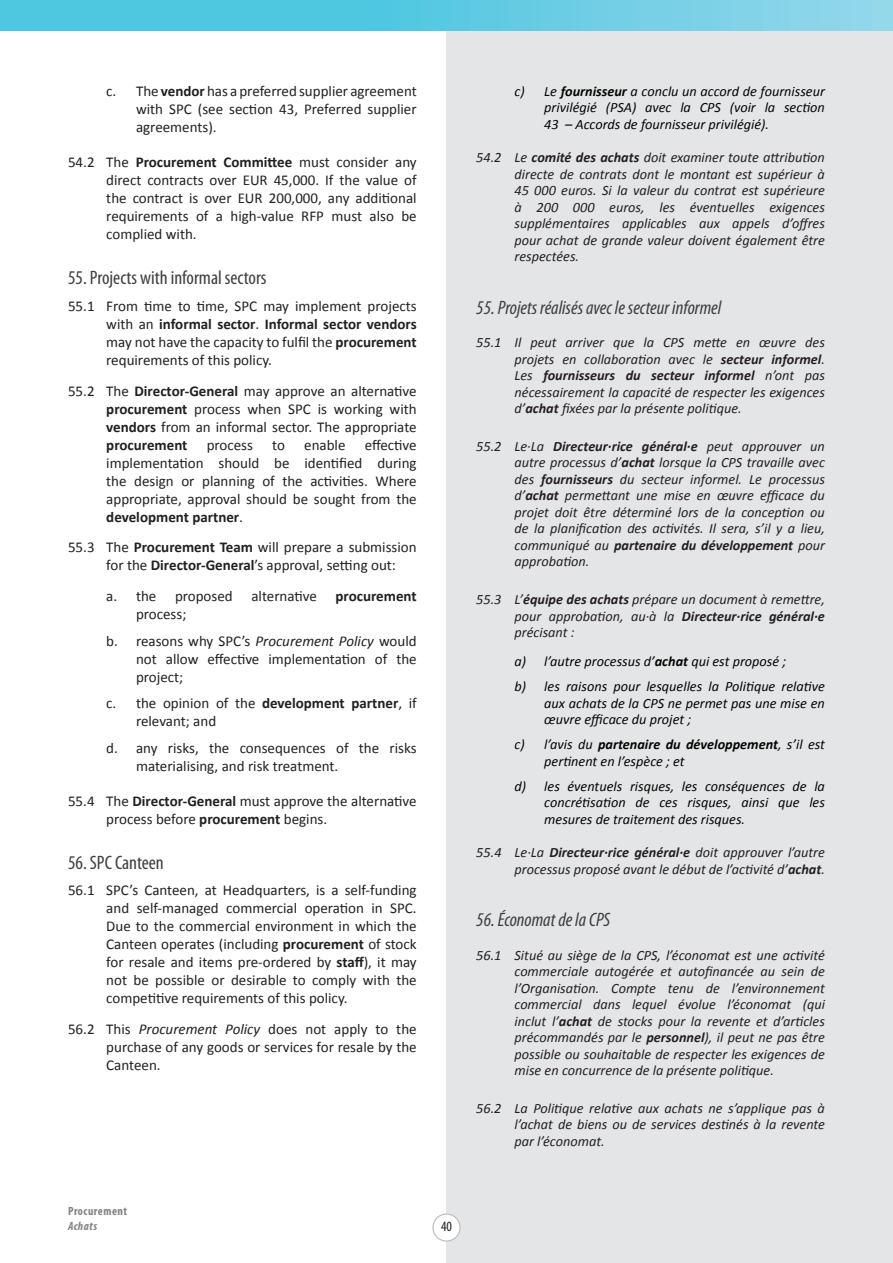
<style>
.page{position:relative;width:893px;height:1263px;background:#fff}
.page>*{position:absolute;margin:0;border:0;box-sizing:border-box;transform-origin:0 0}
.t1{font:italic condensed 19.5px "Myriad Pro";color:#3e3e3f}
.t2{font:condensed 19.5px "Myriad Pro";color:#3e3e3f}
.t3{font:15px/18px "Calibri";color:#231f20;text-align:justify}
.t4{font:italic 14.25px/16.5px "Calibri";color:#231f20;text-align:justify}
.t5{font:italic 14.25px/16.5px "Calibri";color:#040503}
.t6{font:condensed 14.25px "Myriad Pro";color:#231f20}
.t7{font:700 condensed 12px "Myriad Pro";letter-spacing:.04em;color:#808285}
.t8{font:italic 700 condensed 12px "Myriad Pro";letter-spacing:.04em;color:#808285}
.s1{font-weight:700}
.s2{font-style:italic}
</style>
<div class="page">
<div style="left:446px;top:0;width:447px;height:1263px;background:#e4e5e7"></div>
<div style="left:433px;top:1214px;width:27px;height:27px;background:#fff;border-radius:50%"></div>
<div style="left:432px;top:1213px;width:29px;height:28px;border:1px solid #bcbdc0;border-radius:50%"></div>
<img style="left:0;top:0;width:893px;height:30px">
<p class="t3" style="left:136px;top:82px;width:282px;text-indent:-30px">c. The <span class="s1">vendor</span> has a preferred supplier agreement with SPC (see section 43, Preferred supplier agreements).</p>
<p class="t3" style="left:106px;top:153px;width:312px;text-indent:-38px">54.2 The <span class="s1">Procurement Committee</span> must consider any direct contracts over EUR 45,000. If the value of the contract is over EUR 200,000, any additional requirements of a high-value RFP must also be complied with.</p>
<h1 class="t2" style="left:68px;top:266px;width:200px">55. Projects with informal sectors</h1>
<p class="t3" style="left:106px;top:297px;width:312px;text-indent:-38px">55.1 From time to time, SPC may implement projects with an <span class="s1">informal sector</span>. <span class="s1">Informal sector vendors </span>may not have the capacity to fulfil the <span class="s1">procurement </span>requirements of this policy.</p>
<p class="t3" style="left:106px;top:382px;width:312px;text-indent:-38px">55.2 The <span class="s1">Director-General</span> may approve an alternative <span class="s1">procurement</span> process when SPC is working with <span class="s1">vendors</span> from an informal sector. The appropriate <span class="s1">procurement</span></p>
<p class="t3" style="left:106px;top:436px;width:312px;text-indent:258px">effective implementation should be identified during the design or planning of the activities. Where appropriate, approval should be sought from the <span class="s1">development partner</span>.</p>
<p class="t3" style="left:106px;top:538px;width:312px;text-indent:-38px">55.3 The <span class="s1">Procurement Team</span> will prepare a submission for the <span class="s1">Director-General</span>’s approval, setting out:</p>
<p class="t3" style="left:136px;top:587px;width:282px;text-indent:-30px">a. the proposed alternative <span class="s1">procurement </span>process;</p>
<p class="t3" style="left:136px;top:632px;width:282px;text-indent:-30px">b. reasons why SPC’s <span class="s2">Procurement Policy</span> would not allow effective implementation of the project;</p>
<p class="t3" style="left:136px;top:694px;width:282px;text-indent:-30px">c. the opinion of the <span class="s1">development partner</span>, if relevant; and</p>
<p class="t3" style="left:136px;top:739px;width:282px;text-indent:-30px">d. any risks, the consequences of the risks materialising, and risk treatment.</p>
<p class="t3" style="left:106px;top:792px;width:312px;text-indent:-38px">55.4 The <span class="s1">Director-General</span> must approve the alternative process before <span class="s1">procurement</span> begins.</p>
<h1 class="t2" style="left:68px;top:850px;width:97px">56. SPC Canteen</h1>
<p class="t3" style="left:106px;top:881px;width:312px;text-indent:-38px">56.1 SPC’s Canteen, at Headquarters, is a self-funding and self-managed commercial operation in SPC.<br>Due to the commercial environment in which the Canteen operates (including <span class="s1">procurement</span> of stock for resale and items pre-ordered by <span class="s1">staff</span>), it may not be possible or desirable to comply with the competitive requirements of this policy.</p>
<p class="t3" style="left:106px;top:1020px;width:312px;text-indent:-38px">56.2 This <span class="s2">Procurement Policy</span> does not apply to the purchase of any goods or services for resale by the Canteen.</p>
<p class="t3" style="left:207px;top:436px;width:48px">process</p>
<p class="t3" style="left:272px;top:436px;width:14px">to</p>
<p class="t3" style="left:304px;top:436px;width:43px">enable</p>
<p class="t7" style="left:68px;top:1204px;width:61px">Procurement</p>
<p class="t8" style="left:68px;top:1218px;width:31px">Achats</p>
<p class="t6" style="left:441px;top:1218px;width:12px">40</p>
<p class="t5" style="left:544px;top:82px;width:282px;text-align:justify;text-indent:-30px">c) Le <span class="s1">fournisseur</span> a conclu un accord de fournisseur privilégié (PSA) avec la CPS (voir la section 43 – Accords de fournisseur privilégié).</p>
<p class="t4" style="left:514px;top:149px;width:312px;text-indent:-38px">54.2 Le <span class="s1">comité des achats</span> doit examiner toute attribution directe de contrats dont le montant est supérieur à 45 000 euros. Si la valeur du contrat est supérieure à 200 000 euros, les éventuelles exigences supplémentaires applicables aux appels d’offres pour achat de grande valeur doivent également être respectées.</p>
<h1 class="t1" style="left:476px;top:295px;width:247px">55. Projets réalisés avec le secteur informel</h1>
<p class="t4" style="left:514px;top:333px;width:312px;text-indent:-38px">55.1 Il peut arriver que la CPS mette en œuvre des projets en collaboration avec le <span class="s1">secteur informel</span>.<br>Les <span class="s1">fournisseurs du secteur informel</span> n’ont pas nécessairement la capacité de respecter les exigences d’<span class="s1">achat</span> fixées par la présente politique.</p>
<p class="t4" style="left:514px;top:437px;width:312px;text-indent:-38px">55.2 Le·La <span class="s1">Directeur·rice général·e</span> peut approuver un autre processus d’<span class="s1">achat</span> lorsque la CPS travaille avec des <span class="s1">fournisseurs</span> du secteur informel. Le processus d’<span class="s1">achat</span> permettant une mise en œuvre efficace du projet doit être déterminé lors de la conception ou de la planification des activités. Il sera, s’il y a lieu, communiqué au <span class="s1">partenaire du développement</span> pour approbation.</p>
<p class="t4" style="left:515px;top:591px;width:312px;text-indent:-38px">55.3 L’<span class="s1">équipe des achats</span> prépare un document à remettre, pour approbation, au·à la <span class="s1">Directeur·rice général·e </span>précisant :</p>
<p class="t5" style="left:515px;top:649px;width:312px;line-height:25px">a) l’autre processus d’<span class="s1">achat</span> qui est proposé ;<br>b) les raisons pour lesquelles la Politique relative</p>
<p class="t5" style="left:544px;top:694px;width:282px">aux achats de la CPS ne permet pas une mise en œuvre efficace du projet ;</p>
<p class="t5" style="left:544px;top:736px;width:282px;text-indent:-30px">c) l’avis du <span class="s1">partenaire du développement</span>, s’il est pertinent en l’espèce ; et</p>
<p class="t5" style="left:544px;top:777px;width:282px;text-align:justify;text-indent:-30px">d) les éventuels risques, les conséquences de la concrétisation de ces risques, ainsi que les mesures de traitement des risques.</p>
<p class="t4" style="left:476px;top:844px;width:350px;text-align:right">55.4 Le·La <span class="s1">Directeur·rice général·e</span> doit approuver l’autre processus proposé avant le début de l’activité d’<span class="s1">achat</span>.</p>
<h1 class="t1" style="left:476px;top:908px;width:136px">56. Économat de la CPS</h1>
<p class="t4" style="left:514px;top:946px;width:312px;text-indent:-38px">56.1 Situé au siège de la CPS, l’économat est une activité commerciale autogérée et autofinancée au sein de l’Organisation. Compte tenu de l’environnement commercial dans lequel évolue l’économat (qui inclut l’<span class="s1">achat</span> de stocks pour la revente et d’articles précommandés par le <span class="s1">personnel</span>), il peut ne pas être possible ou souhaitable de respecter les exigences de mise en concurrence de la présente politique.</p>
<p class="t4" style="left:514px;top:1099px;width:312px;text-indent:-38px">56.2 La Politique relative aux achats ne s’applique pas à l’achat de biens ou de services destinés à la revente par l’économat.</p>
</div>
